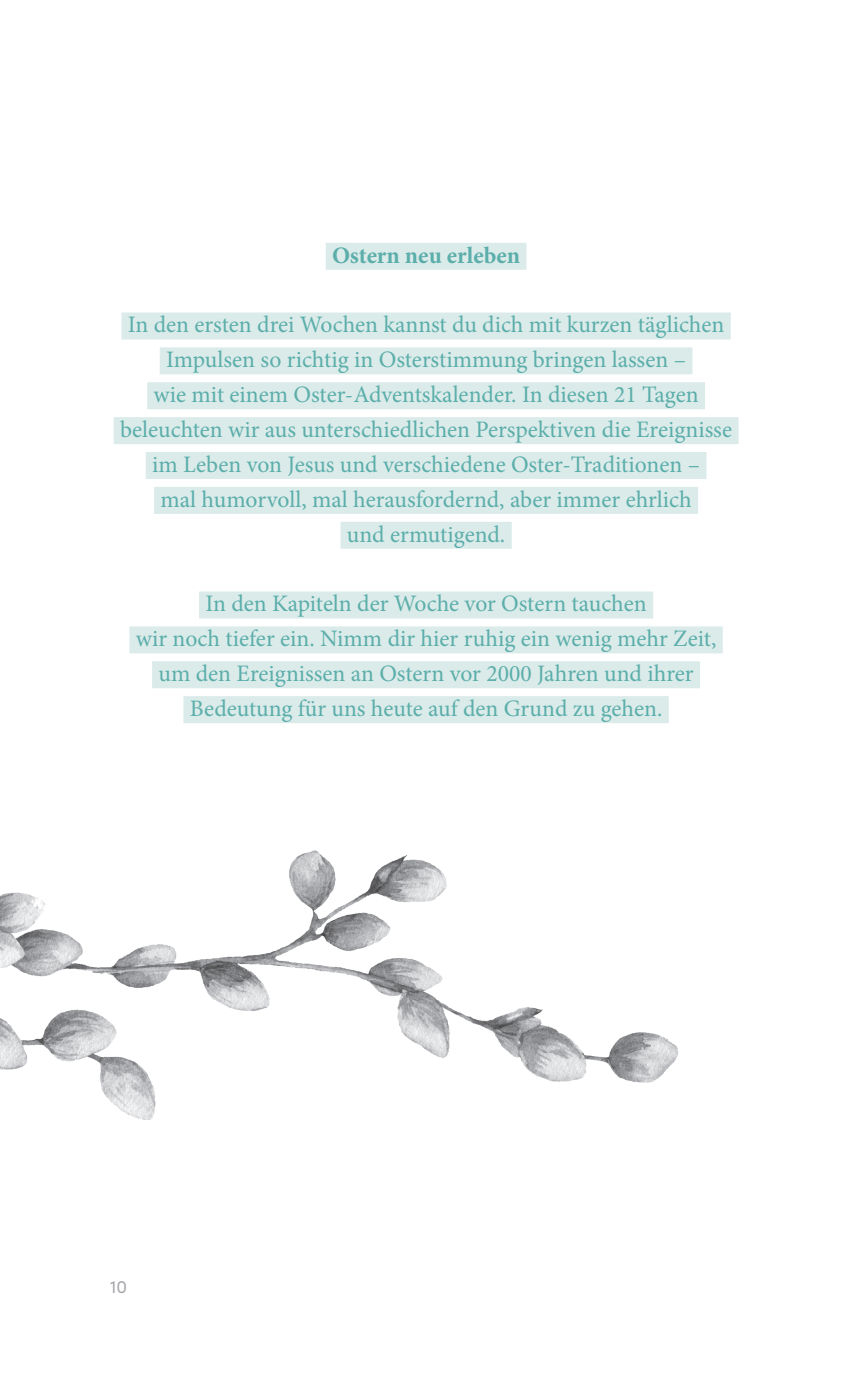
<style>
.page{position:relative;width:865px;height:1375px;background:#fff}
.page>*{position:absolute;margin:0;border:0;box-sizing:border-box;transform-origin:0 0}
.t1{font:23.62px/34.9px "Minion Pro";color:#5baeaa;text-align:center}
.t2{font:700 23.62px "Minion Pro";letter-spacing:-.005em;color:#5baeaa}
.t3{font:18px "Sofia Pro";color:#a8a9ad}
</style>
<div class="page">
<div style="left:326px;top:243px;width:200px;height:27px;background:#dbebea"></div>
<div style="left:121px;top:313px;width:610px;height:27px;background:#dbebea"></div>
<div style="left:160px;top:347px;width:532px;height:27px;background:#dbebea"></div>
<div style="left:147px;top:382px;width:558px;height:27px;background:#dbebea"></div>
<div style="left:114px;top:417px;width:624px;height:27px;background:#dbebea"></div>
<div style="left:146px;top:452px;width:560px;height:27px;background:#dbebea"></div>
<div style="left:154px;top:487px;width:544px;height:27px;background:#dbebea"></div>
<div style="left:340px;top:522px;width:172px;height:27px;background:#dbebea"></div>
<div style="left:199px;top:592px;width:454px;height:27px;background:#dbebea"></div>
<div style="left:129px;top:626px;width:594px;height:27px;background:#dbebea"></div>
<div style="left:152px;top:661px;width:548px;height:27px;background:#dbebea"></div>
<div style="left:183px;top:696px;width:486px;height:27px;background:#dbebea"></div>
<img style="left:0;top:850px;width:678px;height:270px">
<p class="t2" style="left:332px;top:238px;width:189px">Ostern neu erleben</p>
<p class="t1" style="left:120px;top:307px;width:613px">In den ersten drei Wochen kannst du dich mit kurzen täglichen Impulsen so richtig in Osterstimmung bringen lassen –<br>wie mit einem Oster-Adventskalender. In diesen 21 Tagen beleuchten wir aus unterschiedlichen Perspektiven die Ereignisse im Leben von Jesus und verschiedene Oster-Traditionen –<br>mal humorvoll, mal herausfordernd, aber immer ehrlich<br>und ermutigend.</p>
<p class="t1" style="left:136px;top:586px;width:582px">In den Kapiteln der Woche vor Ostern tauchen<br>wir noch tiefer ein. Nimm dir hier ruhig ein wenig mehr Zeit, um den Ereignissen an Ostern vor 2000 Jahren und ihrer Bedeutung für uns heute auf den Grund zu gehen.</p>
<p class="t3" style="left:110px;top:1274px;width:18px">10</p>
</div>
